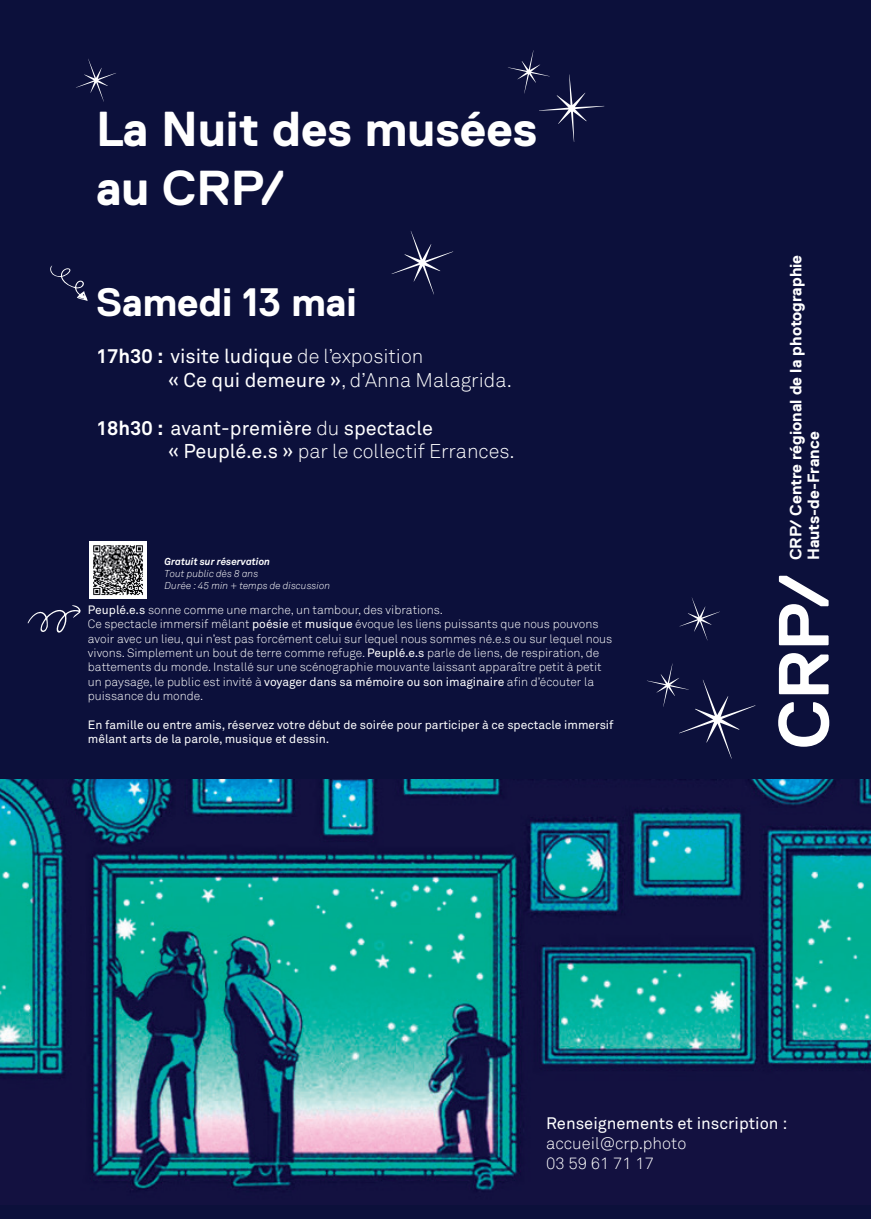
<style>
.page{position:relative;width:871px;height:1219px;background:#fff}
.page>*{position:absolute;margin:0;border:0;box-sizing:border-box;transform-origin:0 0}
.t1{font:700 70.9px "Replica Pro";color:#fff}
.t2{font:700 49px/58.8px "Replica Pro";color:#fff}
.t3{font:700 39.6px "Replica Pro";color:#fff}
.t4{font:19.8px/23.8px "Akkurat Light 2";color:#fff}
.t5{font:19.8px "Akkurat";color:#fff}
.t6{font:16.5px "Akkurat";color:#fff}
.t7{font:16.5px/19.8px "Akkurat Light 2";color:#fff}
.t8{font:700 16.3px/17.6px "Replica Pro";color:#fff}
.t9{font:12px/14.4px "Akkurat Light 2";color:#fff}
.t10{font:12px/14.4px "Akkurat";color:#fff}
.t11{font:italic 300 10px/12px "Akkurat";color:#fff}
.t12{font:italic 700 10px "Akkurat";color:#fff}
.s1{font-family:"Akkurat";font-weight:700}
.s2{font-family:"Akkurat"}
.s3{font-weight:700}
.s4{font-family:"Akkurat Light 2"}
</style>
<div class="page">
<div style="left:0;top:0;width:870px;height:1219px;background:#0c103b"></div>
<img style="left:0;top:780px;width:870px;height:412px">
<svg style="left:508px;top:50px;width:96px;height:92px"></svg>
<svg style="left:391px;top:231px;width:62px;height:63px"></svg>
<svg style="left:647px;top:663px;width:108px;height:96px"></svg>
<svg style="left:76px;top:59px;width:40px;height:43px"></svg>
<svg style="left:679px;top:597px;width:40px;height:43px"></svg>
<svg style="left:50px;top:266px;width:37px;height:35px"></svg>
<svg style="left:28px;top:605px;width:53px;height:28px"></svg>
<img style="left:89px;top:541px;width:57px;height:57px">
<h2 class="t2" style="left:96px;top:100px;width:443px">La Nuit des musées au CRP/</h2>
<h3 class="t3" style="left:96px;top:280px;width:262px">Samedi 13 mai</h3>
<h3 class="t4" style="left:168px;top:346px;width:345px;text-indent:-72px"><span class="s1">17h30 :</span> <span class="s2">visite ludique</span> de l’exposition<br><span class="s2">« Ce qui demeure »</span>, d’Anna Malagrida.</h3>
<h3 class="t5" style="left:96px;top:416px;width:338px"><span class="s3">18h30 :</span> avant-première <span class="s4">du</span> spectacle</h3>
<h3 class="t4" style="left:168px;top:441px;width:348px"><span class="s2">« Peuplé.e.s »</span> par le collectif Errances.</h3>
<p class="t12" style="left:164px;top:555px;width:107px">Gratuit sur réservation</p>
<p class="t11" style="left:164px;top:568px;width:167px">Tout public dès 8 ans<br>Durée : 45 min + temps de discussion</p>
<p class="t9" style="left:88px;top:603px;width:526px"><span class="s2">Peuplé.e.s</span> sonne comme une marche, un tambour, des vibrations.<br>Ce spectacle immersif mêlant <span class="s2">poésie</span> et <span class="s2">musique</span> évoque les liens puissants que nous pouvons avoir avec un lieu, qui n’est pas forcément celui sur lequel nous sommes né.e.s ou sur lequel nous vivons. Simplement un bout de terre comme refuge. <span class="s2">Peuplé.e.s</span> parle de liens, de respiration, de battements du monde. Installé sur une scénographie mouvante laissant apparaître petit à petit un paysage, le public est invité à <span class="s2">voyager dans sa mémoire ou son imaginaire</span> afin d’écouter la puissance du monde.</p>
<p class="t10" style="left:88px;top:718px;width:527px">En famille ou entre amis, réservez votre début de soirée pour participer à ce spectacle immersif mêlant arts de la parole, musique et dessin.</p>
<h3 class="t8" style="left:787px;top:560px;width:307px;rotate:-90deg">CRP/ Centre régional de la photographie<br>Hauts-de-France</h3>
<h1 class="t1" style="left:764px;top:750px;width:178px;rotate:-90deg">CRP/</h1>
<h3 class="t6" style="left:546px;top:1114px;width:243px">Renseignements et inscription :</h3>
<h3 class="t7" style="left:546px;top:1134px;width:142px">accueil@crp.photo<br>03 59 61 71 17</h3>
</div>
